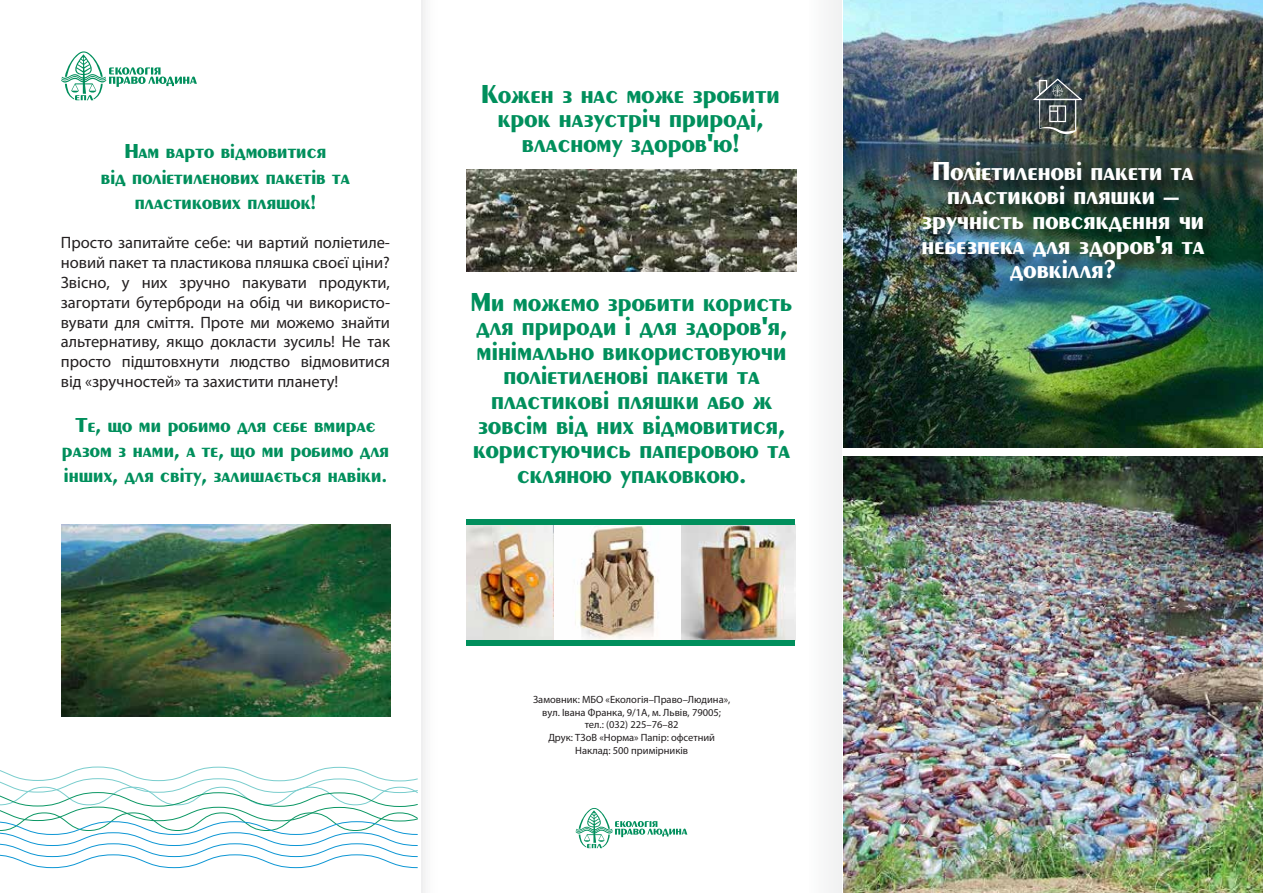
<style>
.page{position:relative;width:1263px;height:893px;background:#fff}
.page>*{position:absolute;margin:0;border:0;box-sizing:border-box;transform-origin:0 0}
.t1{font:27px/24.6px "EP Lstyle";color:#008f5c;text-align:center}
.t2{font:27px/24.6px "EP Lstyle";color:#fff;text-align:center}
.t3{font:21px/25.2px "EP Lstyle";color:#008f5c;text-align:center}
.t4{font:16.5px/19.8px "Myriad Pro";color:#231f20;text-align:justify}
.t5{font:10.5px/12.6px "Myriad Pro";color:#231f20;text-align:center}
</style>
<div class="page">
<svg style="left:0;top:766px;width:418px;height:102px"></svg>
<svg style="left:61px;top:51px;width:136px;height:49px"></svg>
<svg style="left:576px;top:808px;width:111px;height:40px"></svg>
<img style="left:843px;top:456px;width:420px;height:437px">
<img style="left:843px;top:0;width:420px;height:448px">
<img style="left:553px;top:525px;width:106px;height:115px">
<svg style="left:1032px;top:78px;width:52px;height:56px;background:#5c6465"></svg>
<img style="left:875px;top:153px;width:388px;height:169px">
<img style="left:681px;top:525px;width:114px;height:115px">
<img style="left:466px;top:525px;width:87px;height:115px">
<img style="left:61px;top:525px;width:329px;height:191px">
<img style="left:466px;top:169px;width:330px;height:103px">
<div style="left:466px;top:640px;width:329px;height:5px;background:#008f5c"></div>
<div style="left:466px;top:519px;width:329px;height:6px;background:#008f5c"></div>
<p class="t3" style="left:101px;top:139px;width:251px">Нам варто відмовитися<br>від поліетиленових пакетів та пластикових пляшок!</p>
<p class="t4" style="left:61px;top:233px;width:331px">Просто запитайте себе: чи вартий поліетиле&shy;новий пакет та пластикова пляшка своєї ціни?<br>Звісно, у них зручно пакувати продукти, загортати бутерброди на обід чи використо&shy;вувати для сміття. Проте ми можемо знайти альтернативу, якщо докласти зусиль! Не так просто підштовхнути людство відмовитися від «зручностей» та захистити планету!</p>
<p class="t3" style="left:62px;top:412px;width:329px">Те, що ми робимо для себе вмирає разом з нами, а те, що ми робимо для інших, для світу, залишається навіки.</p>
<h1 class="t1" style="left:482px;top:82px;width:300px">Кожен з нас може зробити крок назустріч природі, власному здоров'ю!</h1>
<h1 class="t1" style="left:471px;top:289px;width:323px">Ми можемо зробити користь для природи і для здоров'я, мінімально використовуючи поліетиленові пакети та пластикові пляшки або ж зовсім від них відмовитися, користуючись паперовою та скляною упаковкою.</h1>
<p class="t5" style="left:533px;top:694px;width:199px">Замовник: МБО «Екологія–Право–Людина», вул. Івана Франка, 9/1А, м. Львів, 79005; тел.: (032) 225–76–82<br>Друк: ТЗоВ «Норма» Папір: офсетний Наклад: 500 примірників</p>
<h1 class="t2" style="left:922px;top:158px;width:284px">Поліетиленові пакети та пластикові пляшки — зручність повсякдення чи небезпека для здоров'я та довкілля?</h1>
</div>
